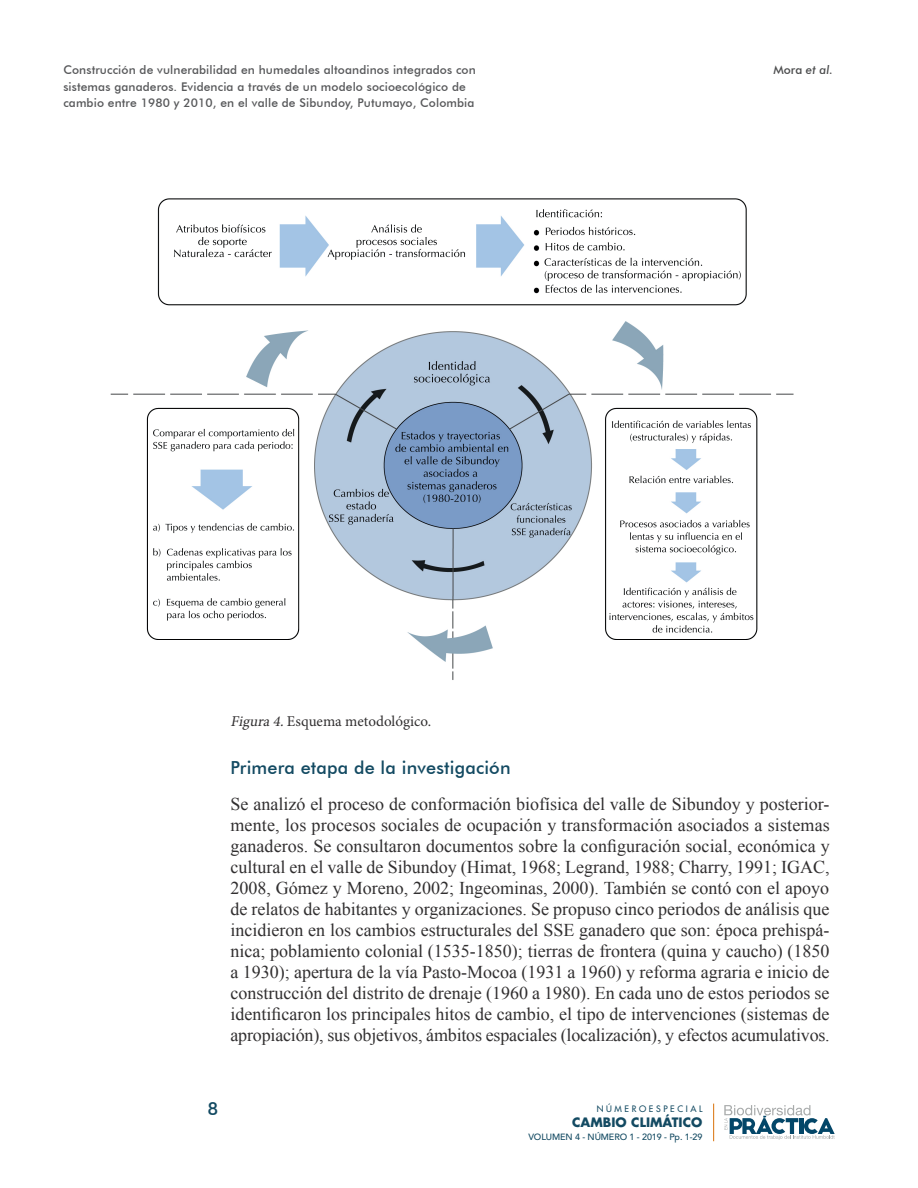
<style>
.page{position:relative;width:918px;height:1188px;background:#fff}
.page>*{position:absolute;margin:0;border:0;box-sizing:border-box;transform-origin:0 0}
.t1{font:18px/21px "Times New Roman";letter-spacing:-.01em;color:#312f30;text-align:justify}
.t2{font:500 18px "Futura BT";letter-spacing:.01em;color:#134a62}
.t3{font:15px "Minion Pro";color:#312f30}
.t4{font:700 12.6px "Futura Std";letter-spacing:.005em;color:#134a62}
.t5{font:500 12px/16.5px "Futura BT";letter-spacing:.01em;color:#57585a}
.t6{font:italic 500 12px "Futura BT";color:#4b4c4d}
.t7{font:500 9px "Avenir LT Std";letter-spacing:-.01em;color:#134a62}
.t8{font:500 8.7px "Futura Std";letter-spacing:.3em;color:#134a62}
.s1{font-style:normal}
.s2{font-style:italic}
</style>
<div class="page">
<svg style="left:724px;top:1105px;width:111px;height:35px"></svg>
<hr style="left:713px;top:1104px;width:1px;height:37px;background:#dd8125">
<img style="left:110px;top:198px;width:684px;height:482px">
<p class="t5" style="left:63px;top:61px;width:414px">Construcción de vulnerabilidad en humedales altoandinos integrados con</p>
<p class="t6" style="left:774px;top:62px;width:61px"><span class="s1">Mora</span> et al.</p>
<p class="t5" style="left:63px;top:78px;width:413px">sistemas ganaderos. Evidencia a través de un modelo socioecológico de cambio entre 1980 y 2010, en el valle de Sibundoy, Putumayo, Colombia</p>
<p class="t3" style="left:230px;top:711px;width:202px"><span class="s2">Figura4.</span>Esquema metodológico.</p>
<p class="t2" style="left:230px;top:757px;width:282px">Primera etapa de la investigación</p>
<p class="t1" style="left:230px;top:793px;width:601px">Se analizó el proceso de conformación biofísica del valle de Sibundoy y posterior&shy;mente, los procesos sociales de ocupación y transformación asociados a sistemas ganaderos. Se consultaron documentos sobre la configuración social, económica y cultural en el valle de Sibundoy (Himat, 1968; Legrand, 1988; Charry, 1991; IGAC, 2008, Gómez y Moreno, 2002; Ingeominas, 2000). También se contó con el apoyo de relatos de habitantes y organizaciones. Se propuso cinco periodos de análisis que incidieron en los cambios estructurales del SSE ganadero que son: época prehispá&shy;nica; poblamiento colonial (1535-1850); tierras de frontera (quina y caucho) (1850 a 1930); apertura de la vía Pasto-Mocoa (1931 a 1960) y reforma agraria e inicio de construcción del distrito de drenaje (1960 a 1980). En cada uno de estos periodos se identificaron los principales hitos de cambio, el tipo de intervenciones (sistemas de apropiación), sus objetivos, ámbitos espaciales (localización), y efectos acumulativos.</p>
<p class="t2" style="left:207px;top:1098px;width:12px">8</p>
<p class="t8" style="left:597px;top:1103px;width:107px">NÚMEROESPECIAL</p>
<p class="t4" style="left:572px;top:1114px;width:132px">CAMBIO CLIMÁTICO</p>
<p class="t7" style="left:528px;top:1131px;width:176px">VOLUMEN 4 - NÚMERO 1 - 2019 - Pp. 1-29</p>
</div>
